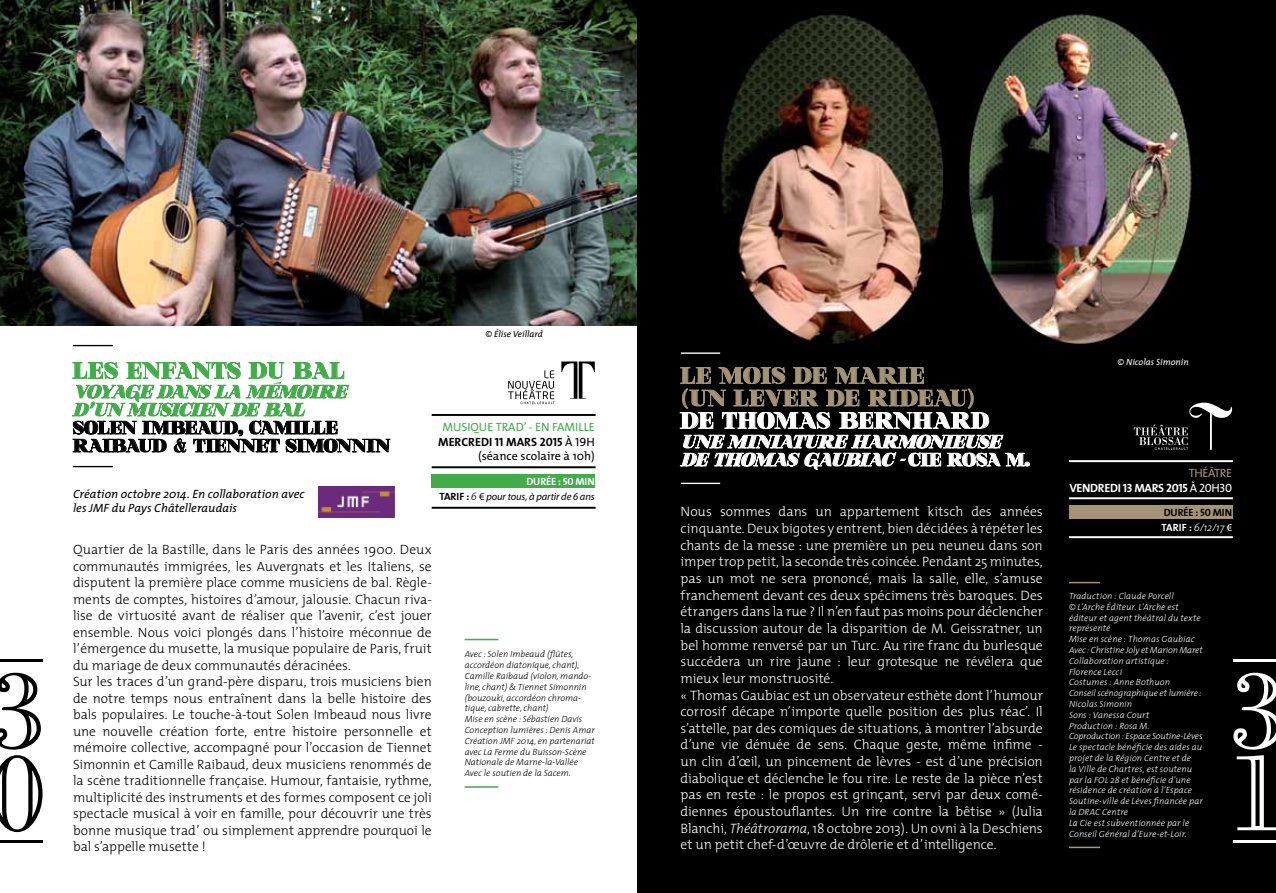
<style>
.page{position:relative;width:1276px;height:893px;background:#fff}
.page>*{position:absolute;margin:0;border:0;box-sizing:border-box;transform-origin:0 0}
.t1{font:900 22.5px "Nouvelle Vague";color:#a49375}
.t2{font:900 22.5px "Nouvelle Vague";letter-spacing:.06em;color:#fff}
.t3{font:900 22.5px "Nouvelle Vague";letter-spacing:.03em;color:#41ad49}
.t4{font:700 condensed 22.5px "Minion Pro";color:#a49375}
.t5{font:900 18px "Nouvelle Vague";letter-spacing:.015em;color:#000}
.t6{font:italic 900 18px "Nouvelle Vague";color:#fff}
.t7{font:italic 900 18px "Nouvelle Vague";color:#41ad49}
.t8{font:900 18px "Nouvelle Vague";color:#fff}
.t9{font:300 13.65px/16.6px "The Mix";color:#fff}
.t10{font:300 13.5px/16.5px "The Mix";color:#000}
.t11{font:italic 12px/13.5px "The Mix";letter-spacing:.005em;color:#000}
.t12{font:12px "The Mix Bold Caps";letter-spacing:-.03em;color:#fff}
.t13{font:12px "The Mix";color:#41ad49}
.t14{font:12px "The Mix Bold Caps";color:#000}
.t15{font:12px "The Mix";color:#000}
.t16{font:12px "The Mix";letter-spacing:-.045em;color:#a49375}
.t17{font:italic 10.5px "Myriad Pro";letter-spacing:-.01em;color:#000}
.t18{font:10.5px "The Mix Bold Caps";color:#000}
.t19{font:10.5px "The Mix Bold Caps";color:#fff}
.t20{font:italic 300 10.5px "The Mix";color:#fff}
.t21{font:italic 300 9px/10.8px "The Mix";letter-spacing:.01em;color:#fff}
.t22{font:italic 300 9px/10.8px "The Mix";color:#000}
.t23{font:italic 9px "The Mix";color:#fff}
.t24{font:italic 9px "The Mix";color:#000}
.s1{font-family:"MINI Type Global Pro";font-weight:700}
.s2{font-family:"Didot";font-weight:700}
.s3{font-family:"The Mix Caps"}
.s4{font-family:"The Mix Bold Caps";font-style:normal}
.s5{font-family:"The Mix";font-weight:300}
.s6{font-style:normal}
.s7{font-family:"Minion Pro";font-weight:700;font-stretch:condensed}
.s8{font-family:"Minion Pro";font-weight:700;font-style:italic;font-stretch:condensed}
.s9{font-style:italic}
.s10{font-family:"The Mix Bold Caps";font-weight:400;font-style:normal}
.s11{font-family:"Myriad Pro";font-weight:400;font-style:normal}
</style>
<div class="page">
<hr style="left:0;top:841px;width:43px;height:2px;background:#000">
<hr style="left:0;top:659px;width:43px;height:2px;background:#000">
<svg style="left:0;top:673px;width:43px;height:159px"></svg>
<img style="left:0;top:0;width:638px;height:326px">
<hr style="left:465px;top:639px;width:33px;height:1px;background:#41ad49">
<hr style="left:465px;top:786px;width:33px;height:2px;background:#41ad49">
<img style="left:638px;top:0;width:638px;height:893px">
<hr style="left:1069px;top:582px;width:31px;height:1px;background:#a49375">
<hr style="left:1069px;top:847px;width:31px;height:1px;background:#a49375">
<svg style="left:1133px;top:400px;width:99px;height:50px"></svg>
<div style="left:1069px;top:505px;width:163px;height:13px;background:#a49375"></div>
<hr style="left:1069px;top:460px;width:164px;height:2px;background:#fff">
<hr style="left:1069px;top:497px;width:164px;height:2px;background:#fff">
<hr style="left:1069px;top:536px;width:164px;height:2px;background:#fff">
<hr style="left:73px;top:345px;width:40px;height:1px;background:#000">
<hr style="left:73px;top:466px;width:40px;height:1px;background:#000">
<img style="left:318px;top:487px;width:76px;height:30px">
<hr style="left:681px;top:352px;width:39px;height:2px;background:#fff">
<hr style="left:681px;top:483px;width:39px;height:1px;background:#fff">
<svg style="left:679px;top:365px;width:351px;height:105px"></svg>
<div style="left:432px;top:474px;width:163px;height:13px;background:#41ad49"></div>
<hr style="left:432px;top:414px;width:163px;height:2px;background:#000">
<hr style="left:432px;top:507px;width:163px;height:2px;background:#000">
<hr style="left:432px;top:466px;width:163px;height:2px;background:#000">
<svg style="left:508px;top:370px;width:47px;height:34px"></svg>
<svg style="left:561px;top:361px;width:34px;height:38px"></svg>
<hr style="left:1233px;top:841px;width:43px;height:2px;background:#fff">
<hr style="left:1233px;top:659px;width:43px;height:2px;background:#fff">
<svg style="left:1233px;top:673px;width:43px;height:157px"></svg>
<svg style="left:72px;top:362px;width:318px;height:91px"></svg>
<h1 class="t3" style="left:73px;top:358px;width:120px">LES ENFANTS</h1>
<h1 class="t3" style="left:250px;top:358px;width:80px">DU BAL</h1>
<h2 class="t7" style="left:73px;top:382px;width:54px">VOYAGE</h2>
<h2 class="t7" style="left:157px;top:382px;width:15px">DANS</h2>
<h2 class="t7" style="left:215px;top:382px;width:48px">LA MEMOIRE</h2>
<h2 class="t7" style="left:73px;top:400px;width:69px">D<span class="s1">’</span>UN MUSICIEN</h2>
<h2 class="t7" style="left:231px;top:400px;width:63px">DE BAL</h2>
<h2 class="t5" style="left:73px;top:418px;width:26px">SOLEN</h2>
<h2 class="t5" style="left:142px;top:418px;width:57px">IMBEAUD</h2>
<h2 class="t5" style="left:238px;top:418px;width:37px">, CAMILLE</h2>
<h2 class="t5" style="left:73px;top:436px;width:68px">RAIBAUD</h2>
<h2 class="t5" style="left:173px;top:436px;width:46px"><span class="s2">&amp;</span> TIENNET</h2>
<h2 class="t5" style="left:286px;top:436px;width:26px">SIMONNIN</h2>
<p class="t11" style="left:73px;top:487px;width:233px">Création octobre 2014. En collaboration avec les JMF du Pays Châtelleraudais</p>
<p class="t24" style="left:485px;top:327px;width:59px">© Élise Veillard</p>
<p class="t13" style="left:442px;top:417px;width:62px">Musique trad</p>
<p class="t13" style="left:524px;top:417px;width:37px">’ - En fam</p>
<p class="t13" style="left:575px;top:417px;width:10px">ille</p>
<p class="t14" style="left:438px;top:432px;width:156px">MERCREDI 11 MARS 2015 <span class="s3">À 19H</span></p>
<p class="t15" style="left:478px;top:446px;width:118px">(séance scolaire à 10h)</p>
<p class="t19" style="left:526px;top:472px;width:7px">DURÉE</p>
<p class="t19" style="left:558px;top:472px;width:38px">: 50 MI N</p>
<p class="t18" style="left:439px;top:487px;width:6px">TARI</p>
<p class="t17" style="left:459px;top:489px;width:137px"><span class="s4">F :</span> <span class="s5">6</span> <span class="s6">€</span> pour tous, à partir de 6 ans</p>
<p class="t10" style="left:73px;top:541px;width:360px">Quartier de la Bastille, dans le Paris des années 1900. Deux communautés immigrées, les Auvergnats et les Italiens, se disputent la première place comme musiciens de bal. Règle&shy;ments de comptes, histoires d’amour, jalousie. Chacun riva&shy;lise de virtuosité avant de réaliser que l’avenir, c’est jouer ensemble. Nous voici plongés dans l’histoire méconnue de l’émergence du musette, la musique populaire de Paris, fruit du mariage de deux communautés déracinées.<br>Sur les traces d’un grand-père disparu, trois musiciens bien de notre temps nous entraînent dans la belle histoire des bals populaires. Le touche-à-tout Solen Imbeaud nous livre une nouvelle création forte, entre histoire personnelle et mémoire collective, accompagné pour l’occasion de Tiennet Simonnin et Camille Raibaud, deux musiciens renommés de la scène traditionnelle française. Humour, fantaisie, rythme, multiplicité des instruments et des formes composent ce joli spectacle musical à voir en famille, pour découvrir une très bonne musique trad’ ou simplement apprendre pourquoi le bal s’appelle musette !</p>
<p class="t22" style="left:465px;top:649px;width:132px">Avec : Solen Imbeaud (flûtes, accordéon diatonique, chant),<br>Camille Raibaud (violon, mando&shy;line, chant) &amp; Tiennet Simonnin (bouzouki, accordéon chroma&shy;tique, cabrette, chant)<br>Mise en scène : Sébastien Davis<br>Conception lumières : Denis Amar<br>Création JMF 2014, en partenariat avec La Ferme du Buisson-Scène<br>Nationale de Marne-la-Vallée<br>Avec le soutien de la Sacem.</p>
<h1 class="t1" style="left:681px;top:364px;width:78px">LE MOIS</h1>
<h1 class="t1" style="left:794px;top:364px;width:83px">DE MARIE</h1>
<h1 class="t1" style="left:681px;top:386px;width:71px"><span class="s7">(</span>UN LEVER</h1>
<h1 class="t1" style="left:827px;top:386px;width:59px">DE RIDEAU</h1>
<h1 class="t4" style="left:967px;top:383px;width:9px">)</h1>
<h1 class="t2" style="left:681px;top:409px;width:303px">DE THOMAS BERNHARD</h1>
<h2 class="t6" style="left:681px;top:432px;width:62px">UNE MINIATURE</h2>
<h2 class="t6" style="left:851px;top:432px;width:15px">HARMONIEUSE</h2>
<h2 class="t6" style="left:681px;top:450px;width:60px">DE THOMAS</h2>
<h2 class="t6" style="left:803px;top:450px;width:70px">GAU BIAC</h2>
<h2 class="t8" style="left:898px;top:450px;width:78px"><span class="s8">-</span>CIE ROSA</h2>
<h2 class="t8" style="left:1006px;top:450px;width:25px">M.</h2>
<p class="t9" style="left:680px;top:503px;width:364px">Nous sommes dans un appartement kitsch des années cinquante. Deux bigotes y entrent, bien décidées à répéter les chants de la messe : une première un peu neuneu dans son imper trop petit, la seconde très coincée. Pendant 25 minutes, pas un mot ne sera prononcé, mais la salle, elle, s’amuse franchement devant ces deux spécimens très baroques. Des étrangers dans la rue ? Il n’en faut pas moins pour déclencher la discussion autour de la disparition de M. Geissratner, un bel homme renversé par un Turc. Au rire franc du burlesque succédera un rire jaune : leur grotesque ne révélera que mieux leur monstruosité.<br>« Thomas Gaubiac est un observateur esthète dont l’humour corrosif décape n’importe quelle position des plus réac’. Il s’attelle, par des comiques de situations, à montrer l’absurde d’une vie dénuée de sens. Chaque geste, même infime - un clin d’œil, un pincement de lèvres - est d’une précision diabolique et déclenche le fou rire. Le reste de la pièce n’est pas en reste : le propos est grinçant, servi par deux comé&shy;diennes époustouflantes. Un rire contre la bêtise » (Julia Blanchi, <span class="s9">Théâtrorama</span>, 18 octobre 2013). Un ovni à la Deschiens et un petit chef-d’œuvre de drôlerie et d’intelligence.</p>
<p class="t23" style="left:1117px;top:355px;width:73px">© Nicolas Simonin</p>
<p class="t16" style="left:1189px;top:463px;width:45px">THÉÂTRE</p>
<p class="t12" style="left:1069px;top:478px;width:164px">VEN DREDI 13 MARS 2015 <span class="s3">À 20h30</span></p>
<p class="t18" style="left:1163px;top:504px;width:7px">DURÉE</p>
<p class="t18" style="left:1195px;top:504px;width:38px">: 50 MI N</p>
<p class="t19" style="left:1161px;top:519px;width:6px">TARI</p>
<p class="t20" style="left:1181px;top:519px;width:52px"><span class="s10">F :</span> 6/12/17 <span class="s11">€</span></p>
<p class="t21" style="left:1069px;top:590px;width:135px">Traduction : Claude Porcell<br>© L’Arche Éditeur. L’Arche est éditeur et agent théâtral du texte représenté<br>Mise en scène : Thomas Gaubiac<br>Avec : Christine Joly et Marion Maret<br>Collaboration artistique :<br>Florence Lecci<br>Costumes : Anne Bothuon<br>Conseil scénographique et lumière :<br>Nicolas Simonin<br>Sons : Vanessa Court<br>Production : Rosa M.<br>Coproduction : Espace Soutine-Lèves<br>Le spectacle bénéficie des aides au projet de la Région Centre et de<br>la Ville de Chartres, est soutenu par la FOL 28 et bénéficie d’une résidence de création à l’Espace<br>Soutine-ville de Lèves financée par la DRAC Centre<br>La Cie est subventionnée par le<br>Conseil Général d’Eure-et-Loir.</p>
</div>
